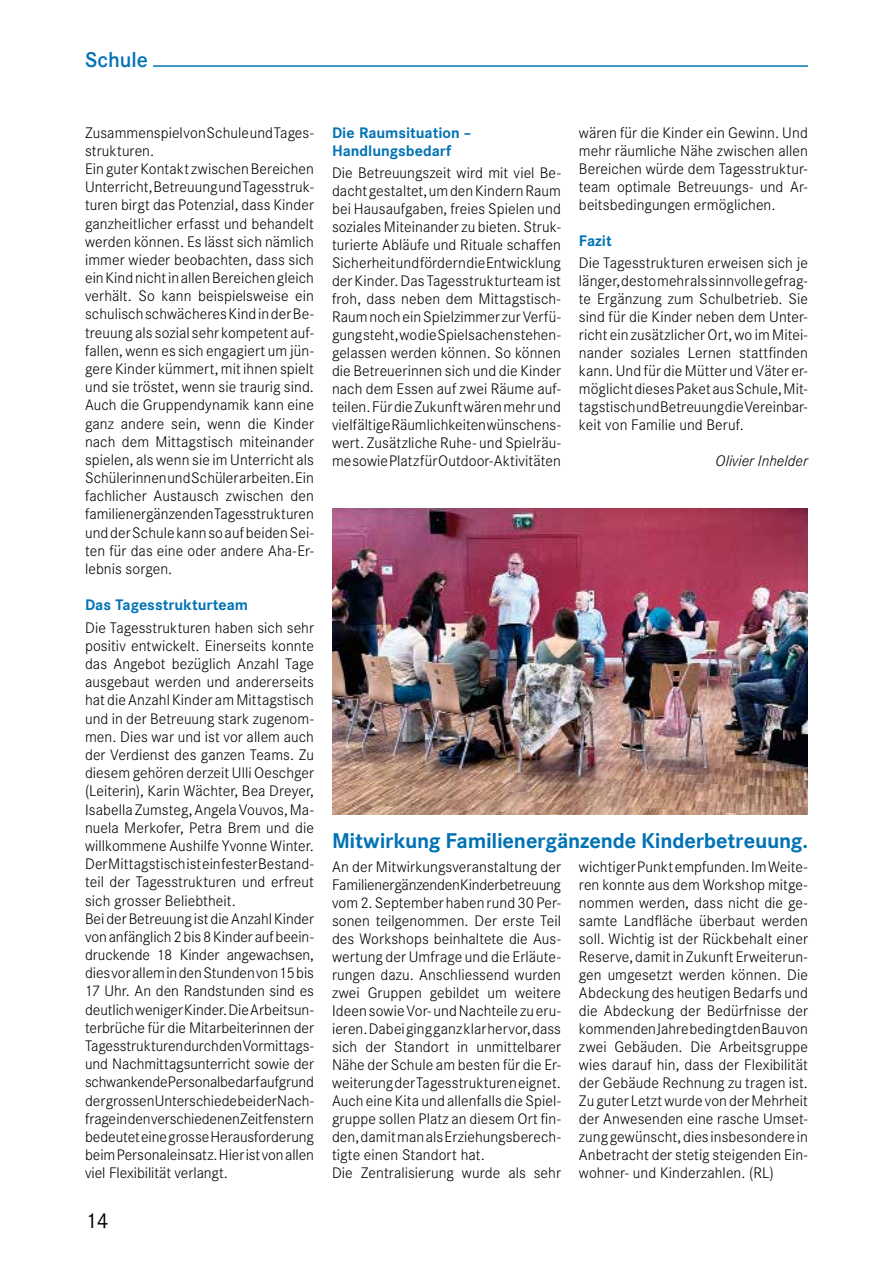
<style>
.page{position:relative;width:893px;height:1263px;background:#fff}
.page>*{position:absolute;margin:0;border:0;box-sizing:border-box;transform-origin:0 0}
.t1{font:700 21px "Corporate S";letter-spacing:-.01em;color:#0072b4}
.t2{font:500 21px "Corporate S";color:#0072b4}
.t3{font:21px "Corporate S";color:#000}
.t4{font:300 15px/18px "Corporate S";letter-spacing:.005em;color:#000;text-align:justify}
.t5{font:700 15px/18px "Corporate S";color:#0072b4}
.t6{font:italic 300 15px "Corporate S";letter-spacing:.005em;color:#000}
</style>
<div class="page">
<hr style="left:153px;top:65px;width:655px;height:2px;background:#0072b4">
<img style="left:332px;top:508px;width:476px;height:306px">
<h1 class="t2" style="left:85px;top:47px;width:65px">Schule</h1>
<p class="t4" style="left:85px;top:123px;width:230px;text-align:left">Zusammenspiel von Schule und Tages&shy;strukturen.<br>Ein guter Kontakt zwischen Bereichen Unterricht, Betreuung und Tagesstruk&shy;turen birgt das Potenzial, dass Kinder ganzheitlicher erfasst und behandelt werden können. Es lässt sich nämlich immer wieder beobachten, dass sich ein Kind nicht in allen Bereichen gleich verhält. So kann beispielsweise ein schulisch schwächeres Kind in der Be&shy;treuung als sozial sehr kompetent auf&shy;fallen, wenn es sich engagiert um jün&shy;gere Kinder kümmert, mit ihnen spielt und sie tröstet, wenn sie traurig sind.<br>Auch die Gruppendynamik kann eine ganz andere sein, wenn die Kinder nach dem Mittagstisch miteinander spielen, als wenn sie im Unterricht als Schülerinnen und Schüler arbeiten. Ein fachlicher Austausch zwischen den familienergänzenden Tagesstrukturen und der Schule kann so auf beiden Sei&shy;ten für das eine oder andere Aha-Er&shy;lebnis sorgen.</p>
<p class="t5" style="left:85px;top:596px;width:165px">Das Tagesstrukturteam</p>
<p class="t4" style="left:85px;top:618px;width:230px;text-align:left">Die Tagesstrukturen haben sich sehr positiv entwickelt. Einerseits konnte das Angebot bezüglich Anzahl Tage ausgebaut werden und andererseits hat die Anzahl Kinder am Mittagstisch und in der Betreuung stark zugenom&shy;men. Dies war und ist vor allem auch der Verdienst des ganzen Teams. Zu diesem gehören derzeit Ulli Oeschger (Leiterin), Karin Wächter, Bea Dreyer, Isabella Zumsteg, Angela Vouvos, Ma&shy;nuela Merkofer, Petra Brem und die willkommene Aushilfe Yvonne Winter.<br>Der Mittagstisch ist ein fester Bestand&shy;teil der Tagesstrukturen und erfreut sich grosser Beliebtheit.<br>Bei der Betreuung ist die Anzahl Kinder von anfänglich 2 bis 8 Kinder auf beein&shy;druckende 18 Kinder angewachsen, dies vor allem in den Stunden von 15 bis 17 Uhr. An den Randstunden sind es deutlich weniger Kinder. Die Arbeitsun&shy;terbrüche für die Mitarbeiterinnen der Tagesstrukturen durch den Vormittags&shy;und Nachmittagsunterricht sowie der schwankende Personalbedarf aufgrund der grossen Unterschiede bei der Nach&shy;frage in den verschiedenen Zeitfenstern bedeutet eine grosse Herausforderung beim Personaleinsatz. Hier ist von allen viel Flexibilität verlangt.</p>
<h1 class="t3" style="left:85px;top:1208px;width:25px">14</h1>
<p class="t5" style="left:332px;top:124px;width:140px">Die Raumsituation –<br>Handlungsbedarf</p>
<p class="t4" style="left:332px;top:164px;width:230px">Die Betreuungszeit wird mit viel Be&shy;dacht gestaltet, um den Kindern Raum bei Hausaufgaben, freies Spielen und soziales Miteinander zu bieten. Struk&shy;turierte Abläufe und Rituale schaffen Sicherheit und fördern die Entwicklung der Kinder. Das Tagesstrukturteam ist froh, dass neben dem Mittagstisch-Raum noch ein Spielzimmer zur Verfü&shy;gung steht, wo die Spielsachen stehen&shy;gelassen werden können. So können die Betreuerinnen sich und die Kinder nach dem Essen auf zwei Räume auf&shy;teilen. Für die Zukunft wären mehr und vielfältige Räumlichkeiten wünschens&shy;wert. Zusätzliche Ruhe- und Spielräu&shy;me sowie Platz für Outdoor-Aktivitäten</p>
<p class="t4" style="left:579px;top:123px;width:230px">wären für die Kinder ein Gewinn. Und mehr räumliche Nähe zwischen allen Bereichen würde dem Tagesstruktur&shy;team optimale Betreuungs- und Ar&shy;beitsbedingungen ermöglichen.</p>
<p class="t5" style="left:579px;top:232px;width:34px">Fazit</p>
<p class="t4" style="left:579px;top:254px;width:230px">Die Tagesstrukturen erweisen sich je länger, desto mehr als sinnvolle gefrag&shy;te Ergänzung zum Schulbetrieb. Sie sind für die Kinder neben dem Unter&shy;richt ein zusätzlicher Ort, wo im Mitei&shy;nander soziales Lernen stattfinden kann. Und für die Mütter und Väter er&shy;möglicht dieses Paket aus Schule, Mit&shy;tagstisch und Betreuung die Vereinbar&shy;keit von Familie und Beruf.</p>
<p class="t6" style="left:715px;top:452px;width:94px">Olivier Inhelder</p>
<h1 class="t1" style="left:332px;top:827px;width:477px">Mitwirkung Familienergänzende Kinderbetreuung.</h1>
<p class="t4" style="left:332px;top:858px;width:230px;text-align:left">An der Mitwirkungsveranstaltung der Familienergänzenden Kinderbetreuung vom 2. September haben rund 30 Per&shy;sonen teilgenommen. Der erste Teil des Workshops beinhaltete die Aus&shy;wertung der Umfrage und die Erläute&shy;rungen dazu. Anschliessend wurden zwei Gruppen gebildet um weitere Ideen sowie Vor- und Nachteile zu eru&shy;ieren. Dabei ging ganz klar hervor, dass sich der Standort in unmittelbarer Nähe der Schule am besten für die Er&shy;weiterung der Tagesstrukturen eignet.<br>Auch eine Kita und allenfalls die Spiel&shy;gruppe sollen Platz an diesem Ort fin&shy;den, damit man als Erziehungsberech&shy;tigte einen Standort hat.<br>Die Zentralisierung wurde als sehr</p>
<p class="t4" style="left:579px;top:858px;width:230px">wichtiger Punkt empfunden. Im Weite&shy;ren konnte aus dem Workshop mitge&shy;nommen werden, dass nicht die ge&shy;samte Landfläche überbaut werden soll. Wichtig ist der Rückbehalt einer Reserve, damit in Zukunft Erweiterun&shy;gen umgesetzt werden können. Die Abdeckung des heutigen Bedarfs und die Abdeckung der Bedürfnisse der kommenden Jahre bedingt den Bau von zwei Gebäuden. Die Arbeitsgruppe wies darauf hin, dass der Flexibilität der Gebäude Rechnung zu tragen ist.<br>Zu guter Letzt wurde von der Mehrheit der Anwesenden eine rasche Umset&shy;zung gewünscht, dies insbesondere in Anbetracht der stetig steigenden Ein&shy;wohner- und Kinderzahlen. (RL)</p>
</div>
